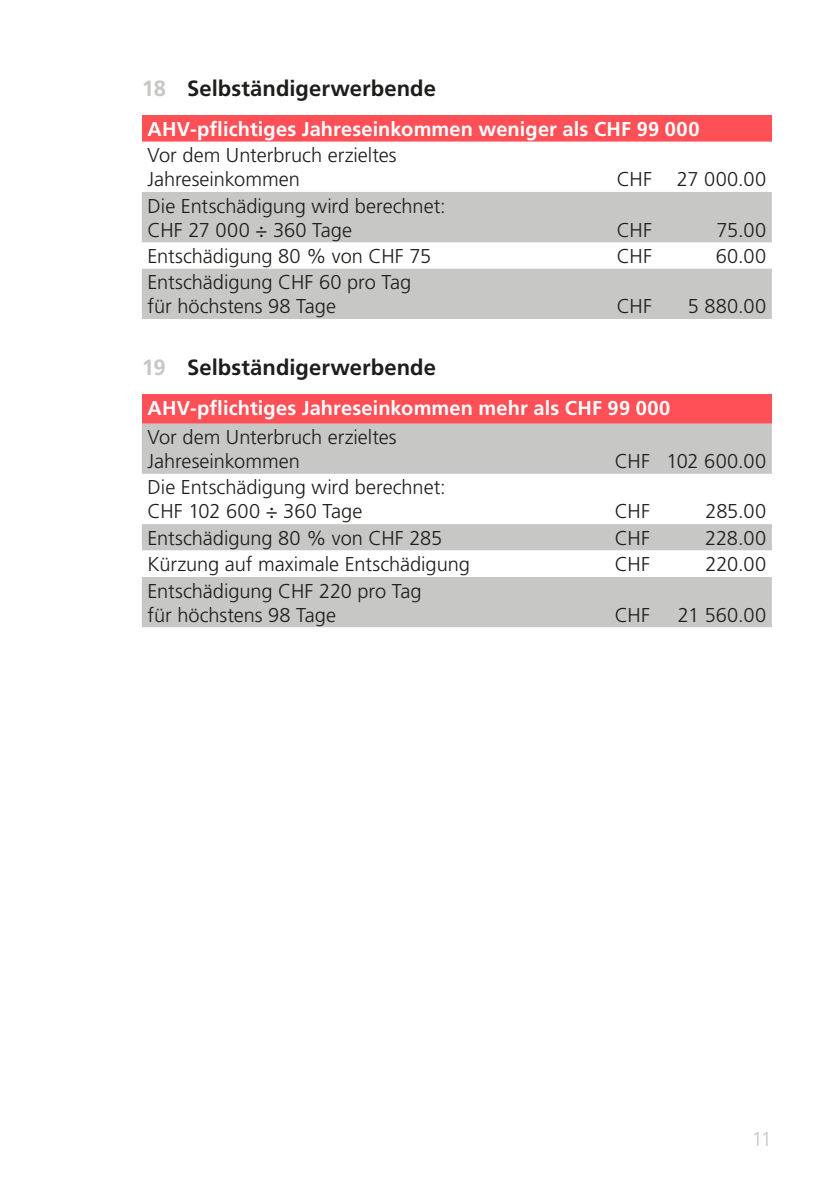
<style>
.page{position:relative;width:840px;height:1191px;background:#fff}
.page>*{position:absolute;margin:0;border:0;box-sizing:border-box;transform-origin:0 0}
.t1{font:700 22px "Frutiger LT Std";letter-spacing:.005em;color:#1d1d1b}
.Grundtext{font:300 20px/24px "Frutiger LT Std";letter-spacing:-.005em;color:#1d1d1b}
.Tabellen_Text_Weiss{font:700 20px "Frutiger LT Std";letter-spacing:.005em;color:#fff}
.t2{font:300 20px "Frutiger LT Std";color:#c7c7c6}
.s1{color:#c7c7c6}
</style>
<div class="page">
<div style="left:142px;top:115px;width:629px;height:27px;background:#ff5057"></div>
<svg style="left:142px;top:192px;width:629px;height:127px;fill:#c7c7c6"></svg>
<div style="left:142px;top:394px;width:629px;height:29px;background:#ff5057"></div>
<svg style="left:142px;top:423px;width:629px;height:204px;fill:#c7c7c6"></svg>
<svg style="left:142px;top:550px;width:629px;height:27px"></svg>
<p class="t1" style="left:142px;top:75px;width:295px"><span class="s1">18</span> Selbständigerwerbende</p>
<p class="Tabellen_Text_Weiss" style="left:147px;top:117px;width:553px">AHV-pflichtiges Jahreseinkommen weniger als CHF 99 000</p>
<p class="Grundtext" style="left:147px;top:144px;width:250px">Vor dem Unterbruch erzieltes<br>Jahreseinkommen</p>
<p class="Grundtext" style="left:616px;top:168px;width:37px">CHF</p>
<p class="Grundtext" style="left:676px;top:168px;width:91px">27 000.00</p>
<p class="Grundtext" style="left:147px;top:194px;width:299px">Die Entschädigung wird berechnet:<br>CHF 27 000 ÷ 360 Tage</p>
<p class="Grundtext" style="left:616px;top:218px;width:37px">CHF</p>
<p class="Grundtext" style="left:716px;top:218px;width:51px">75.00</p>
<p class="Grundtext" style="left:147px;top:244px;width:285px">Entschädigung 80 % von CHF 75</p>
<p class="Grundtext" style="left:616px;top:244px;width:37px">CHF</p>
<p class="Grundtext" style="left:715px;top:244px;width:52px">60.00</p>
<p class="Grundtext" style="left:147px;top:271px;width:265px">Entschädigung CHF 60 pro Tag für höchstens 98 Tage</p>
<p class="Grundtext" style="left:616px;top:295px;width:37px">CHF</p>
<p class="Grundtext" style="left:687px;top:295px;width:80px">5 880.00</p>
<p class="t1" style="left:142px;top:354px;width:295px"><span class="s1">19</span> Selbständigerwerbende</p>
<p class="Tabellen_Text_Weiss" style="left:147px;top:396px;width:524px">AHV-pflichtiges Jahreseinkommen mehr als CHF 99 000</p>
<p class="Grundtext" style="left:147px;top:425px;width:250px">Vor dem Unterbruch erzieltes<br>Jahreseinkommen</p>
<p class="Grundtext" style="left:614px;top:449px;width:37px">CHF</p>
<p class="Grundtext" style="left:666px;top:449px;width:101px">102 600.00</p>
<p class="Grundtext" style="left:147px;top:476px;width:299px">Die Entschädigung wird berechnet:<br>CHF 102 600 ÷ 360 Tage</p>
<p class="Grundtext" style="left:614px;top:500px;width:37px">CHF</p>
<p class="Grundtext" style="left:705px;top:500px;width:62px">285.00</p>
<p class="Grundtext" style="left:147px;top:526px;width:296px">Entschädigung 80 % von CHF 285</p>
<p class="Grundtext" style="left:614px;top:526px;width:37px">CHF</p>
<p class="Grundtext" style="left:704px;top:526px;width:63px">228.00</p>
<p class="Grundtext" style="left:147px;top:552px;width:323px">Kürzung auf maximale Entschädigung</p>
<p class="Grundtext" style="left:614px;top:552px;width:37px">CHF</p>
<p class="Grundtext" style="left:705px;top:552px;width:62px">220.00</p>
<p class="Grundtext" style="left:147px;top:579px;width:275px">Entschädigung CHF 220 pro Tag für höchstens 98 Tage</p>
<p class="Grundtext" style="left:614px;top:603px;width:37px">CHF</p>
<p class="Grundtext" style="left:677px;top:603px;width:90px">21 560.00</p>
<p class="t2" style="left:751px;top:1127px;width:22px">11</p>
</div>
